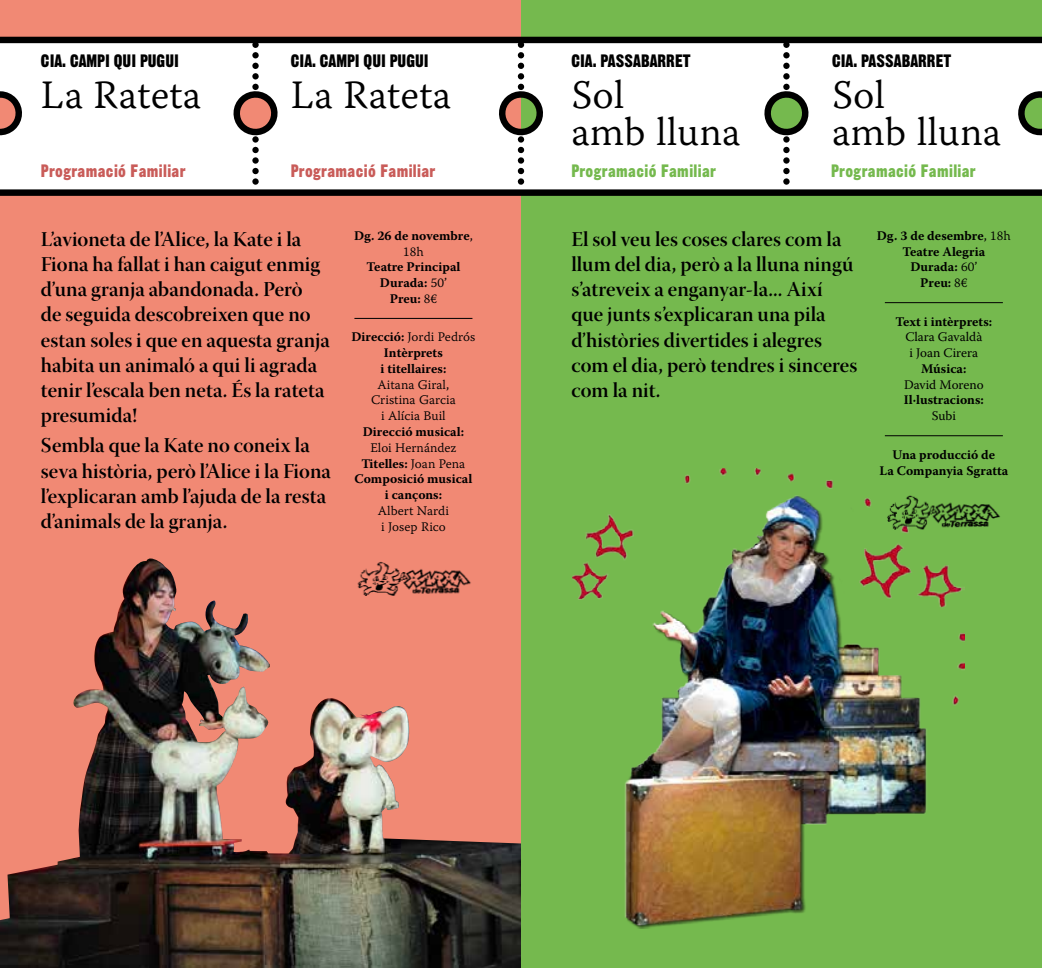
<style>
.page{position:relative;width:1042px;height:968px;background:#fff}
.page>*{position:absolute;margin:0;border:0;box-sizing:border-box;transform-origin:0 0}
.t1{font:40.25px/36.8px "Warnock Pro Light Capt";color:#000}
.t2{font:21px/25.2px "Warnock Pro Semibold Disp";color:#000}
.t3{font:17.5px "Gothic Thirteen";color:#000}
.t4{font:17.5px "Gothic Thirteen";letter-spacing:.02em;color:#c95c59}
.t5{font:17.5px "Gothic Thirteen";letter-spacing:.02em;color:#75b94e}
.t6{font:700 13.12px/15.8px "Warnock Pro";color:#000;text-align:center}
.t7{font:13.12px/15.8px "Warnock Pro Light Capt";color:#000;text-align:center}
.t8{font:13.12px/15.8px "Warnock Pro";color:#000;text-align:center}
.s1{font-family:"Warnock Pro Light Capt";font-weight:400}
.s2{font-family:"Warnock Pro";font-weight:700}
</style>
<div class="page">
<div style="left:0;top:0;width:521px;height:967px;background:#f18974"></div>
<img style="left:0;top:559px;width:521px;height:408px">
<div style="left:521px;top:0;width:521px;height:967px;background:#75b94e"></div>
<hr style="left:354px;top:318px;width:118px;height:1px;background:#000">
<svg style="left:0;top:36px;width:1042px;height:160px;background:#e3e2e1"></svg>
<hr style="left:885px;top:302px;width:118px;height:1px;background:#000">
<hr style="left:885px;top:435px;width:118px;height:1px;background:#000">
<img style="left:572px;top:468px;width:392px;height:460px">
<img style="left:882px;top:489px;width:118px;height:43px">
<img style="left:353px;top:559px;width:122px;height:39px">
<svg style="left:0;top:90px;width:30px;height:53px"></svg>
<svg style="left:1010px;top:90px;width:32px;height:53px"></svg>
<p class="t3" style="left:41px;top:49px;width:140px">CIA. CAMPI QUI PUGUI</p>
<p class="t3" style="left:291px;top:49px;width:140px">CIA. CAMPI QUI PUGUI</p>
<p class="t3" style="left:571px;top:49px;width:121px">CIA. PASSABARRET</p>
<p class="t3" style="left:832px;top:49px;width:121px">CIA. PASSABARRET</p>
<h1 class="t1" style="left:41px;top:76px;width:162px">La Rateta</h1>
<h1 class="t1" style="left:291px;top:76px;width:162px">La Rateta</h1>
<h1 class="t1" style="left:571px;top:76px;width:171px">Sol<br>amb lluna</h1>
<h1 class="t1" style="left:832px;top:76px;width:171px">Sol<br>amb lluna</h1>
<p class="t4" style="left:41px;top:160px;width:146px">Programació Familiar</p>
<p class="t4" style="left:291px;top:160px;width:146px">Programació Familiar</p>
<p class="t5" style="left:571px;top:160px;width:146px">Programació Familiar</p>
<p class="t5" style="left:831px;top:160px;width:146px">Programació Familiar</p>
<p class="t2" style="left:41px;top:226px;width:291px">L’avioneta de l’Alice, la Kate i la<br>Fiona ha fallat i han caigut enmig d’una granja abandonada. Però<br>de seguida descobreixen que no estan soles i que en aquesta granja habita un animaló a qui li agrada tenir l’escala ben neta. És la rateta presumida!</p>
<p class="t2" style="left:41px;top:432px;width:291px">Sembla que la Kate no coneix la seva història, però l’Alice i la Fiona l’explicaran amb l’ajuda de la resta d’animals de la granja.</p>
<p class="t6" style="left:354px;top:227px;width:120px">Dg. 26 de novembre<span class="s1">,</span></p>
<p class="t7" style="left:403px;top:243px;width:22px">18h</p>
<p class="t6" style="left:366px;top:259px;width:95px">Teatre Principal<br>Durada: <span class="s1">50’<br></span>Preu: <span class="s1">8€</span></p>
<p class="t7" style="left:351px;top:329px;width:126px"><span class="s2">Direcció:</span> Jordi Pedrós</p>
<p class="t6" style="left:380px;top:345px;width:67px;text-align:left">Intèrprets i titellaires:</p>
<p class="t7" style="left:371px;top:376px;width:86px">Aitana Giral,<br>Cristina Garcia i Alícia Buil</p>
<p class="t6" style="left:363px;top:423px;width:103px">Direcció musical:</p>
<p class="t7" style="left:370px;top:439px;width:88px">Eloi Hernández</p>
<p class="t6" style="left:354px;top:455px;width:119px">Titelles: <span class="s1">Joan Pena<br></span>Composició musical i cançons:</p>
<p class="t7" style="left:378px;top:502px;width:72px;text-align:left">Albert Nardi i Josep Rico</p>
<p class="t2" style="left:571px;top:226px;width:288px">El sol veu les coses clares com la llum del dia, però a la lluna ningú s’atreveix a enganyar-la... Així que junts s’explicaran una pila d’històries divertides i alegres com el dia, però tendres i sinceres com la nit.</p>
<p class="t6" style="left:877px;top:227px;width:135px">Dg. 3 de desembre<span class="s1">, 18h<br></span>Teatre Alegria<br>Durada: <span class="s1">60’<br></span>Preu: <span class="s1">8€</span></p>
<p class="t6" style="left:895px;top:313px;width:98px">Text i intèrprets:</p>
<p class="t8" style="left:905px;top:329px;width:79px">Clara Gavaldà i Joan Cirera</p>
<p class="t6" style="left:921px;top:360px;width:47px">Música:</p>
<p class="t8" style="left:904px;top:376px;width:81px">David Moreno</p>
<p class="t6" style="left:904px;top:392px;width:82px">Il·lustracions:</p>
<p class="t8" style="left:932px;top:408px;width:26px">Subi</p>
<p class="t6" style="left:879px;top:446px;width:130px">Una producció de<br>La Companyia Sgratta</p>
</div>
